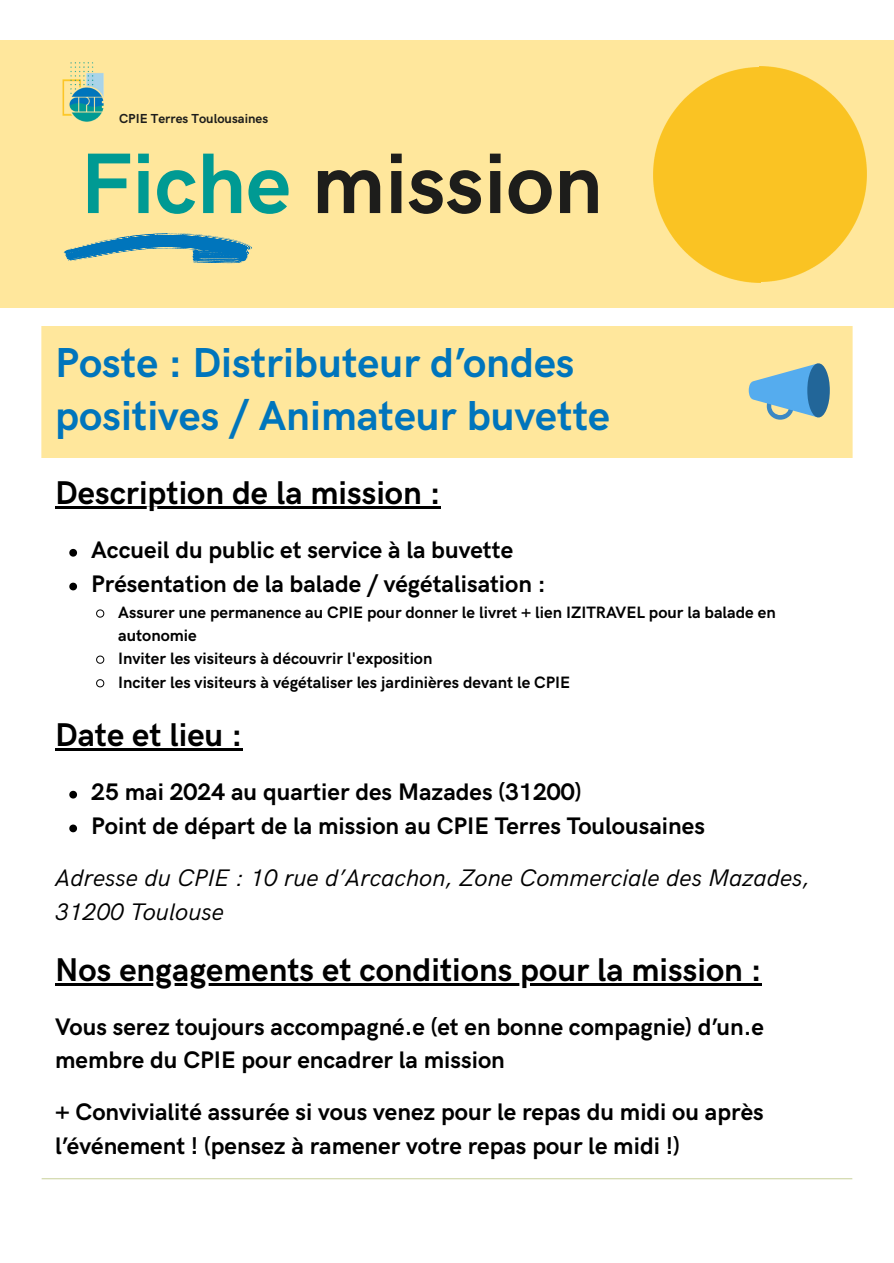
<style>
.page{position:relative;width:894px;height:1263px;background:#fff}
.page>*{position:absolute;margin:0;border:0;box-sizing:border-box;transform-origin:0 0}
.t1{font:700 86.1px "HK Grotesk";color:#1d1d1b}
.t2{font:700 42px/52.8px "HK Grotesk";color:#0075bc}
.t3{font:700 33px "HK Grotesk";color:#000}
.t4{font:700 24px/32.7px "HK Grotesk";color:#000}
.t5{font:italic 24px/33.8px "HK Grotesk";color:#000}
.t6{font:700 16.5px/22.5px "HK Grotesk";color:#000}
.t7{font:700 13.05px "HK Grotesk";color:#1d1d1b}
.s1{color:#009a93}
</style>
<div class="page">
<div style="left:0;top:40px;width:893px;height:268px;background:#ffe79c"></div>
<svg style="left:63px;top:233px;width:189px;height:31px"></svg>
<img style="left:62px;top:62px;width:42px;height:60px">
<img style="left:653px;top:67px;width:213px;height:215px">
<div style="left:42px;top:326px;width:810px;height:132px;background:#ffe79c"></div>
<hr style="left:55px;top:507px;width:385px;height:2px;background:#000">
<hr style="left:55px;top:748px;width:187px;height:3px;background:#000">
<hr style="left:55px;top:984px;width:706px;height:2px;background:#000">
<svg style="left:69px;top:549px;width:8px;height:8px"></svg>
<svg style="left:69px;top:583px;width:8px;height:7px"></svg>
<svg style="left:96px;top:609px;width:8px;height:9px"></svg>
<svg style="left:96px;top:655px;width:8px;height:9px"></svg>
<svg style="left:96px;top:679px;width:8px;height:9px"></svg>
<svg style="left:69px;top:791px;width:8px;height:7px"></svg>
<svg style="left:69px;top:824px;width:8px;height:8px"></svg>
<hr style="left:42px;top:1178px;width:810px;height:1px;background:#ced5a5">
<div style="left:748px;top:363px;width:81px;height:57px;background:#ffe79c"></div>
<p class="t7" style="left:119px;top:111px;width:150px">CPIE Terres Toulousaines</p>
<p class="t1" style="left:80px;top:136px;width:523px"><span class="s1">Fiche</span> mission</p>
<p class="t2" style="left:55px;top:338px;width:556px">Poste : Distributeur d’ondes positives / Animateur buvette</p>
<h1 class="t3" style="left:55px;top:475px;width:387px">Description de la mission :</h1>
<p class="t4" style="left:91px;top:535px;width:423px">Accueil du public et service à la buvette</p>
<p class="t4" style="left:91px;top:569px;width:456px">Présentation de la balade / végétalisation :</p>
<p class="t6" style="left:118px;top:602px;width:658px">Assurer une permanence au CPIE pour donner le livret + lien IZITRAVEL pour la balade en autonomie</p>
<p class="t6" style="left:118px;top:648px;width:315px">Inviter les visiteurs à découvrir l'exposition</p>
<p class="t6" style="left:118px;top:672px;width:453px">Inciter les visiteurs à végétaliser les jardinières devant le CPIE</p>
<h1 class="t3" style="left:55px;top:717px;width:188px">Date et lieu :</h1>
<p class="t4" style="left:91px;top:777px;width:491px">25 mai 2024 au quartier des Mazades (31200)</p>
<p class="t4" style="left:91px;top:810px;width:615px">Point de départ de la mission au CPIE Terres Toulousaines</p>
<h3 class="t5" style="left:55px;top:862px;width:756px">Adresse du CPIE : 10 rue d’Arcachon, Zone Commerciale des Mazades,<br>31200 Toulouse</h3>
<h1 class="t3" style="left:55px;top:952px;width:708px">Nos engagements et conditions pour la mission :</h1>
<h2 class="t4" style="left:55px;top:1012px;width:710px">Vous serez toujours accompagné.e (et en bonne compagnie) d’un.e membre du CPIE pour encadrer la mission</h2>
<h2 class="t4" style="left:55px;top:1096px;width:710px;line-height:33.8px">+ Convivialité assurée si vous venez pour le repas du midi ou après l’événement ! (pensez à ramener votre repas pour le midi !)</h2>
</div>
